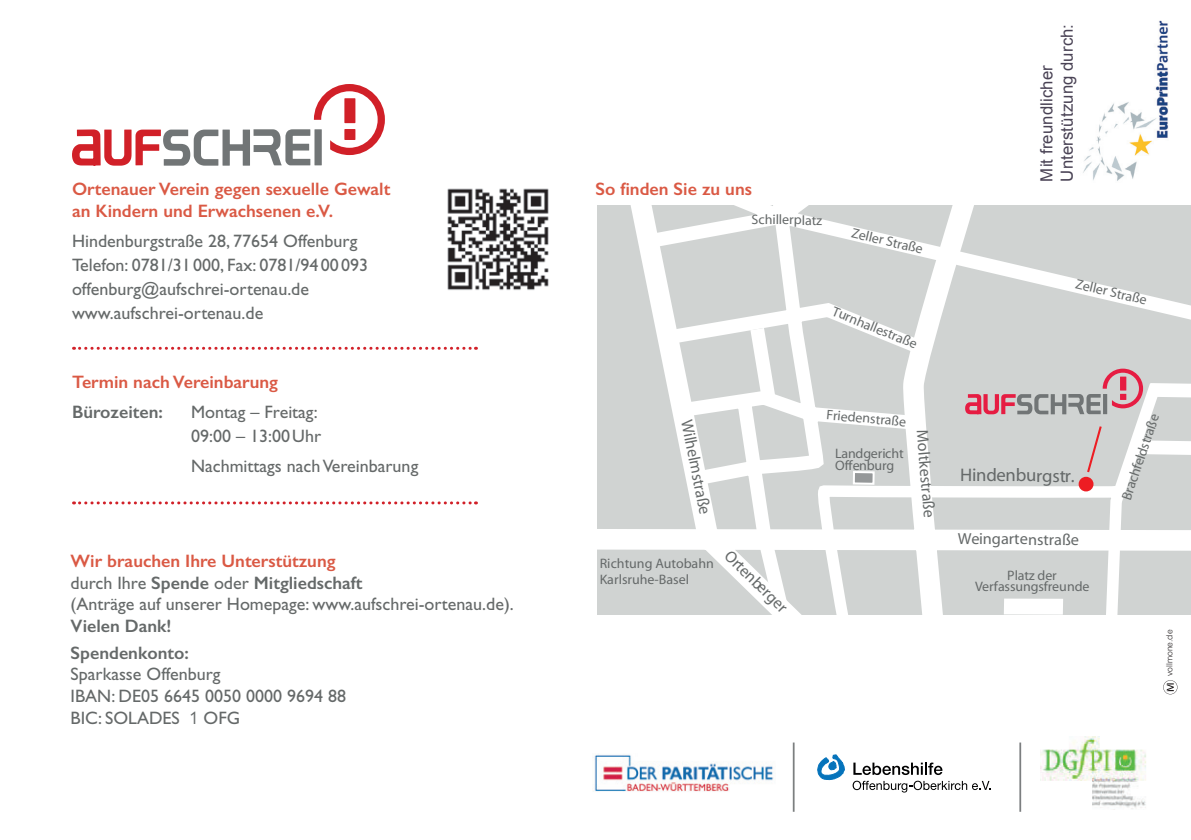
<style>
.page{position:relative;width:1191px;height:840px;background:#fff}
.page>*{position:absolute;margin:0;border:0;box-sizing:border-box;transform-origin:0 0}
.t1{font:18.4px "Myriad";letter-spacing:-.02em;color:#656969}
.t2{font:18px/24px "Gill Sans";color:#656969}
.t3{font:600 18px/21.6px "Gill Sans";color:#da5944}
.t4{font:600 18px/27.2px "Gill Sans";color:#656969}
.t5{font:16.8px/20.4px "Arial";letter-spacing:.01em;color:#4a4355}
.t6{font:16.6px "Myriad";color:#656969;scale:.96 1}
.t7{font:16.4px "Myriad";color:#656969}
.t8{font:16.2px "Myriad";color:#656969}
.t9{font:16px "Myriad";letter-spacing:-.005em;color:#656969}
.t10{font:14px "Myriad";color:#656969}
.t11{font:13.8px/11.4px "Myriad";letter-spacing:-.005em;color:#656969}
.t12{font:300 8.4px "Helvetica";color:#231f20}
.s1{font-weight:600;color:#da5944}
.s2{font-weight:600}
.s3{font-family:"Gill Sans Nova"}
.s4{font-size:16.6px}
.s5{font-size:16.4px}
</style>
<div class="page">
<svg style="left:72px;top:84px;width:313px;height:81px"></svg>
<svg style="left:73px;top:346px;width:403px;height:3px"></svg>
<img style="left:593px;top:754px;width:181px;height:38px">
<svg style="left:853px;top:762px;width:89px;height:12px"></svg>
<svg style="left:852px;top:780px;width:138px;height:12px"></svg>
<svg style="left:817px;top:754px;width:27px;height:25px"></svg>
<img style="left:1040px;top:736px;width:106px;height:73px">
<hr style="left:793px;top:742px;width:1px;height:69px;background:#7c7f80">
<hr style="left:1019px;top:742px;width:2px;height:69px;background:#7c7f80">
<svg style="left:597px;top:205px;width:594px;height:409px"></svg>
<svg style="left:741px;top:313px;width:43px;height:101px"></svg>
<div style="left:1079px;top:477px;width:13px;height:13px;background:#ed1d23;border-radius:50%"></div>
<div style="left:1078px;top:476px;width:15px;height:15px;border:2px solid #ed1d23;border-radius:50%"></div>
<div style="left:854px;top:472px;width:19px;height:11px;background:#959899"></div>
<div style="left:853px;top:471px;width:21px;height:13px;border:2px solid #fff"></div>
<svg style="left:965px;top:368px;width:178px;height:46px"></svg>
<svg style="left:1085px;top:424px;width:18px;height:50px"></svg>
<div style="left:1003px;top:598px;width:60px;height:16px;background:#fff"></div>
<svg style="left:73px;top:501px;width:403px;height:3px"></svg>
<img style="left:447px;top:188px;width:102px;height:102px">
<img style="left:1083px;top:20px;width:86px;height:161px">
<svg style="left:1163px;top:680px;width:14px;height:14px"></svg>
<p class="t3" style="left:72px;top:178px;width:320px">Ortenauer Verein gegen sexuelle Gewalt an Kindern und Erwachsenen e.V.</p>
<p class="t2" style="left:72px;top:228px;width:298px">Hindenburgstraße 28, 77654 Offenburg Telefon: 0781/31000, Fax: 0781/94 00093 offenburg@aufschrei-ortenau.de www.aufschrei-ortenau.de</p>
<p class="t3" style="left:72px;top:371px;width:208px">Termin nach Vereinbarung</p>
<p class="t4" style="left:72px;top:398px;width:92px">Bürozeiten:</p>
<p class="t2" style="left:191px;top:399px;width:132px">Montag – Freitag:<br>09:00 – 13:00Uhr</p>
<p class="t2" style="left:191px;top:453px;width:229px">Nachmittags nach Vereinbarung</p>
<p class="t2" style="left:71px;top:549px;width:444px;line-height:21.8px"><span class="s1">Wir brauchen Ihre Unterstützung<br></span>durch Ihre <span class="s2">Spende</span> oder <span class="s2">Mitgliedschaft<br></span>(Anträge auf unserer Homepage: www.aufschrei-ortenau.de).</p>
<p class="t4" style="left:71px;top:611px;width:120px">Vielen Dank!<br>Spendenkonto:</p>
<p class="t2" style="left:71px;top:663px;width:277px;line-height:21.6px">Sparkasse Offenburg<br>IBAN: DE05 6645 0050 0000 9694 88<br>BIC: SOLADES <span class="s3">1</span> OFG</p>
<p class="t3" style="left:595px;top:178px;width:158px">So finden Sie zu uns</p>
<p class="t11" style="left:751px;top:214px;width:72px;rotate:1deg">Schillerplatz</p>
<p class="t11" style="left:853px;top:227px;width:74px;rotate:13deg">Zeller Straße</p>
<p class="t11" style="left:835px;top:305px;width:92px;rotate:22deg">Turnhallestraße</p>
<p class="t5" style="left:1036px;top:181px;width:159px;rotate:-90deg">Mit freundlicher<br>Unterstützung durch:</p>
<p class="t11" style="left:1076px;top:278px;width:74px;rotate:13deg">Zeller Straße</p>
<p class="t6" style="left:695px;top:417px;width:102px;rotate:79deg">Wilhelmstraße</p>
<p class="t11" style="left:599px;top:555px;width:116px;line-height:16.4px">Richtung Autobahn<br>Karlsruhe-Basel</p>
<p class="t7" style="left:733px;top:546px;width:82px;rotate:45deg">Ortenb<span class="s4">erger</span></p>
<p class="t11" style="left:827px;top:409px;width:81px;rotate:5deg">Friedenstraße</p>
<p class="t11" style="left:835px;top:448px;width:70px">Landgericht<br>Offenburg</p>
<p class="t8" style="left:930px;top:429px;width:89px;rotate:85deg"><span class="s5">Mo</span>ltkestraße</p>
<p class="t1" style="left:960px;top:466px;width:116px">Hindenburgstr.</p>
<p class="t9" style="left:957px;top:531px;width:123px">Weingartenstraße</p>
<p class="t11" style="left:975px;top:569px;width:116px;text-align:center">Platz der<br>Verfassungsfreunde</p>
<p class="t10" style="left:1119px;top:496px;width:91px;rotate:-71deg">Brachfeldstraße</p>
<p class="t12" style="left:1162px;top:675px;width:48px;rotate:-90deg">vollmone.de</p>
</div>
